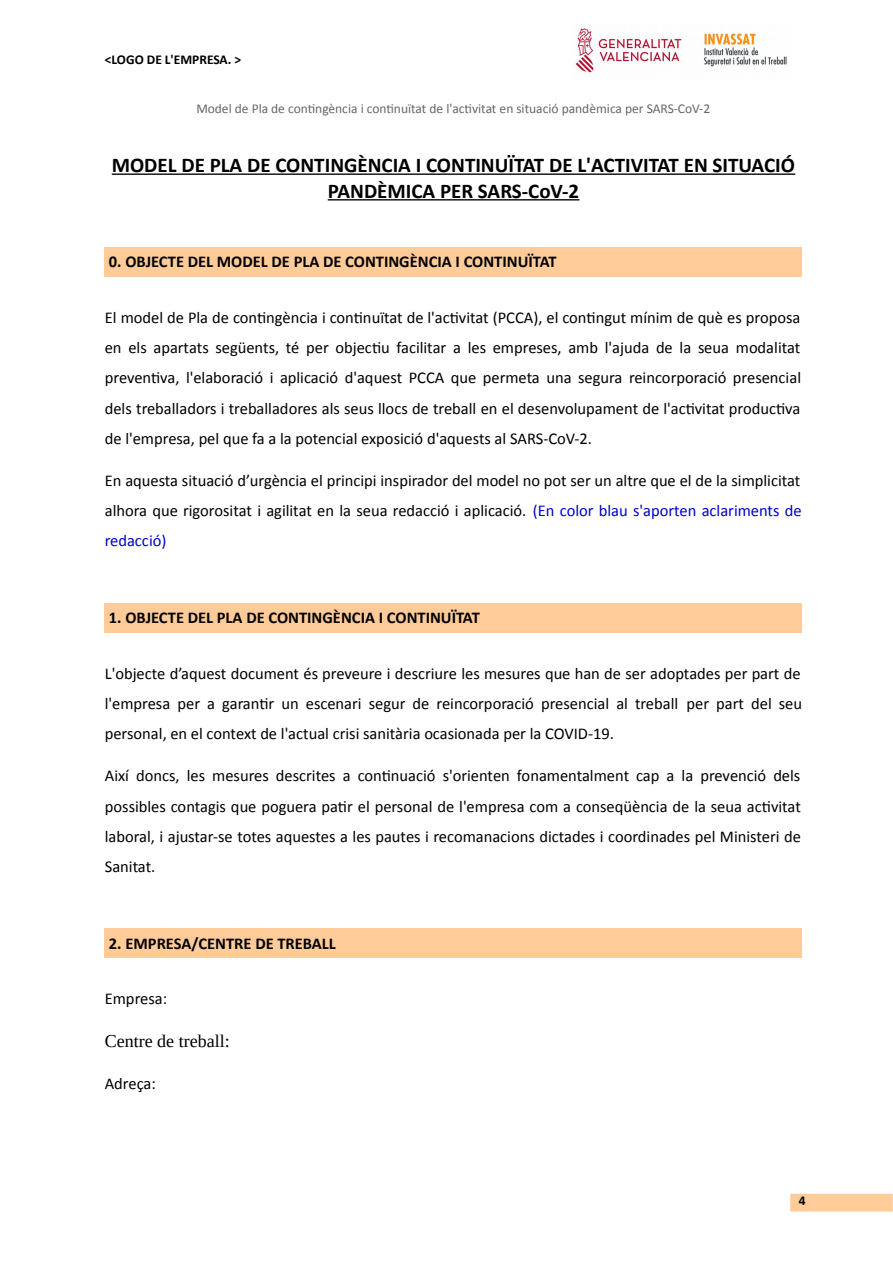
<style>
.page{position:relative;width:893px;height:1263px;background:#fff}
.page>*{position:absolute;margin:0;border:0;box-sizing:border-box;transform-origin:0 0}
.t1{font:700 21px/25.7px "Calibri";color:#000;text-align:center}
.t2{font:18px "Liberation Serif";color:#000}
.t3{font:16.5px/30.3px "Calibri";color:#000;text-align:justify}
.t4{font:700 16.5px "Calibri";letter-spacing:-.005em;color:#000}
.t5{font:13.5px "Calibri";letter-spacing:-.005em;color:#666}
.t6{font:700 13.5px "Calibri";color:#000}
.s1{color:#00c}
</style>
<div class="page">
<div style="left:105px;top:247px;width:697px;height:30px;background:#fc9"></div>
<div style="left:105px;top:603px;width:697px;height:29px;background:#fc9"></div>
<div style="left:105px;top:928px;width:697px;height:30px;background:#fc9"></div>
<div style="left:790px;top:1194px;width:103px;height:17px;background:#fc9"></div>
<hr style="left:112px;top:173px;width:683px;height:2px;background:#000">
<hr style="left:328px;top:199px;width:251px;height:1px;background:#000">
<img style="left:575px;top:28px;width:212px;height:45px">
<p class="t6" style="left:105px;top:51px;width:138px">&lt;LOGO DE L'EMPRESA. &gt;</p>
<p class="t5" style="left:196px;top:100px;width:515px">Model de Pla de contingència i continuïtat de l'activitat en situació pandèmica per SARS-CoV-2</p>
<p class="t1" style="left:112px;top:152px;width:685px">MODEL DE PLA DE CONTINGÈNCIA I CONTINUÏTAT DE L'ACTIVITAT EN SITUACIÓ<br>PANDÈMICA PER SARS-CoV-2</p>
<p class="t4" style="left:109px;top:251px;width:449px">0. OBJECTE DEL MODEL DE PLA DE CONTINGÈNCIA I CONTINUÏTAT</p>
<p class="t3" style="left:105px;top:302px;width:698px">El model de Pla de contingència i continuïtat de l'activitat (PCCA), el contingut mínim de què es proposa en els apartats següents, té per objectiu facilitar a les empreses, amb l'ajuda de la seua modalitat preventiva, l'elaboració i aplicació d'aquest PCCA que permeta una segura reincorporació presencial dels treballadors i treballadores als seus llocs de treball en el desenvolupament de l'activitat productiva de l'empresa, pel que fa a la potencial exposició d'aquests al SARS-CoV-2.</p>
<p class="t3" style="left:105px;top:465px;width:698px">En aquesta situació d’urgència el principi inspirador del model no pot ser un altre que el de la simplicitat alhora que rigorositat i agilitat en la seua redacció i aplicació. <span class="s1">(En color blau s'aporten aclariments de redacció)</span></p>
<p class="t4" style="left:109px;top:607px;width:373px">1. OBJECTE DEL PLA DE CONTINGÈNCIA I CONTINUÏTAT</p>
<p class="t3" style="left:105px;top:658px;width:699px">L'objecte d’aquest document és preveure i descriure les mesures que han de ser adoptades per part de l'empresa per a garantir un escenari segur de reincorporació presencial al treball per part del seu personal, en el context de l'actual crisi sanitària ocasionada per la COVID-19.</p>
<p class="t3" style="left:105px;top:760px;width:698px">Així doncs, les mesures descrites a continuació s'orienten fonamentalment cap a la prevenció dels possibles contagis que poguera patir el personal de l'empresa com a conseqüència de la seua activitat laboral, i ajustar-se totes aquestes a les pautes i recomanacions dictades i coordinades pel Ministeri de Sanitat.</p>
<p class="t4" style="left:109px;top:933px;width:228px">2. EMPRESA/CENTRE DE TREBALL</p>
<p class="t3" style="left:105px;top:983px;width:64px">Empresa:</p>
<p class="t2" style="left:105px;top:1031px;width:126px">Centre de treball:</p>
<p class="t3" style="left:105px;top:1069px;width:53px">Adreça:</p>
<p class="t6" style="left:799px;top:1192px;width:8px">4</p>
</div>
